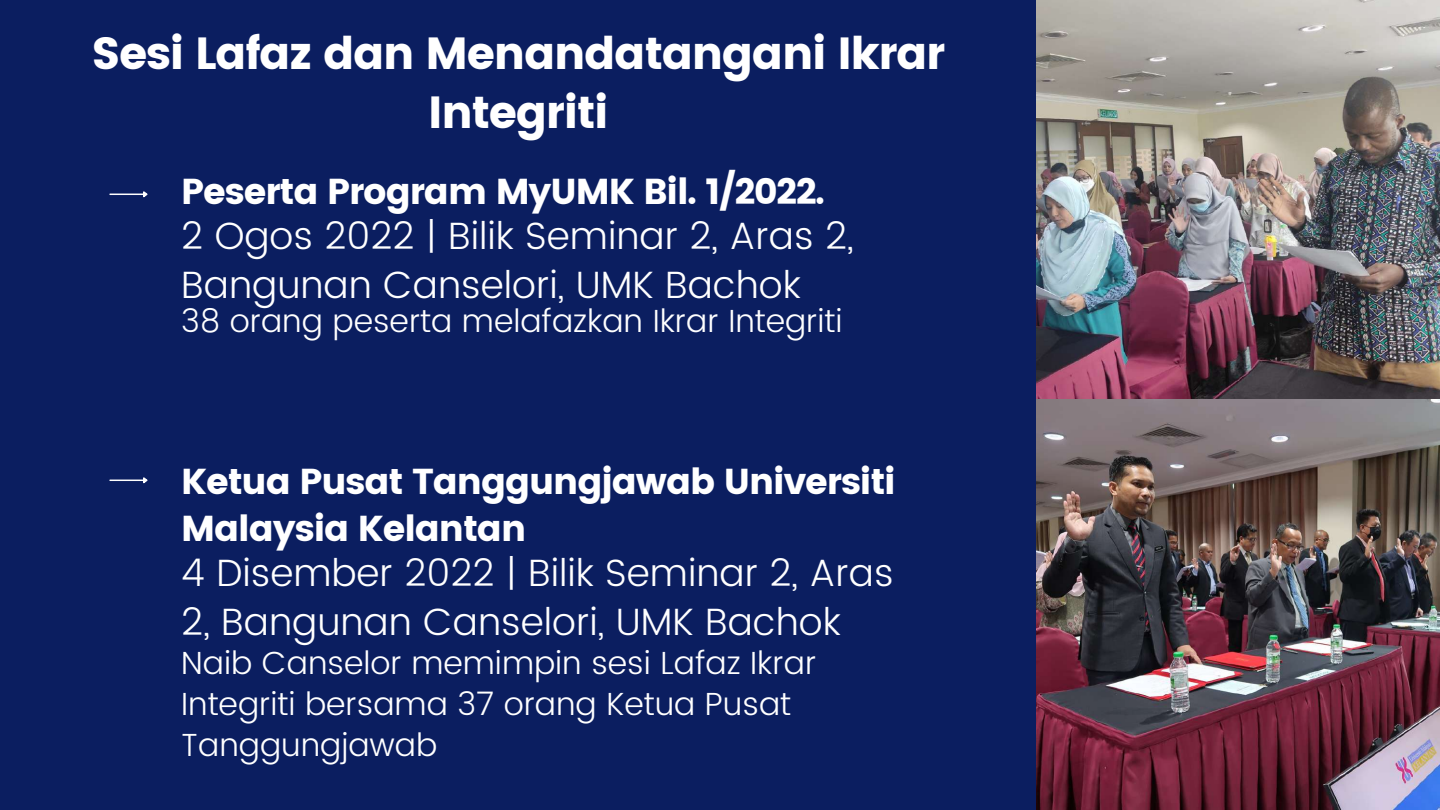
<style>
.page{position:relative;width:1440px;height:810px;background:#0b1e60}
.page>*{position:absolute;margin:0;border:0;box-sizing:border-box;transform-origin:0 0}
.t1{font:45px/58.5px "Poppins";letter-spacing:-.03em;color:#fff;text-align:center}
.t2{font:300 38px/48.8px "Poppins";color:#fff}
.t3{font:36px/46.5px "Poppins";letter-spacing:-.03em;color:#fff}
.t4{font:300 32px/41.2px "Poppins";color:#fff}
</style>
<div class="page">
<img style="left:1037px;top:0;width:403px;height:399px">
<hr style="left:110px;top:194px;width:33px;height:1px;background:#fff">
<svg style="left:142px;top:191px;width:6px;height:7px"></svg>
<hr style="left:110px;top:480px;width:33px;height:1px;background:#fff">
<svg style="left:142px;top:477px;width:6px;height:7px"></svg>
<img style="left:1037px;top:399px;width:403px;height:411px">
<p class="t1" style="left:91px;top:24px;width:856px">Sesi Lafaz dan Menandatangani Ikrar<br>Integriti</p>
<p class="t3" style="left:181px;top:168px;width:645px">Peserta Program MyUMK Bil. 1/2022.</p>
<p class="t2" style="left:181px;top:211px;width:674px">2 Ogos 2022 | Bilik Seminar 2, Aras 2,<br>Bangunan Canselori, UMK Bachok</p>
<p class="t4" style="left:181px;top:300px;width:663px">38 orang peserta melafazkan Ikrar Integriti</p>
<p class="t3" style="left:181px;top:459px;width:716px">Ketua Pusat Tanggungjawab Universiti<br>Malaysia Kelantan</p>
<p class="t2" style="left:181px;top:548px;width:714px">4 Disember 2022 | Bilik Seminar 2, Aras<br>2, Bangunan Canselori, UMK Bachok</p>
<p class="t4" style="left:181px;top:642px;width:637px">Naib Canselor memimpin sesi Lafaz Ikrar<br>Integriti bersama 37 orang Ketua Pusat<br>Tanggungjawab</p>
</div>
